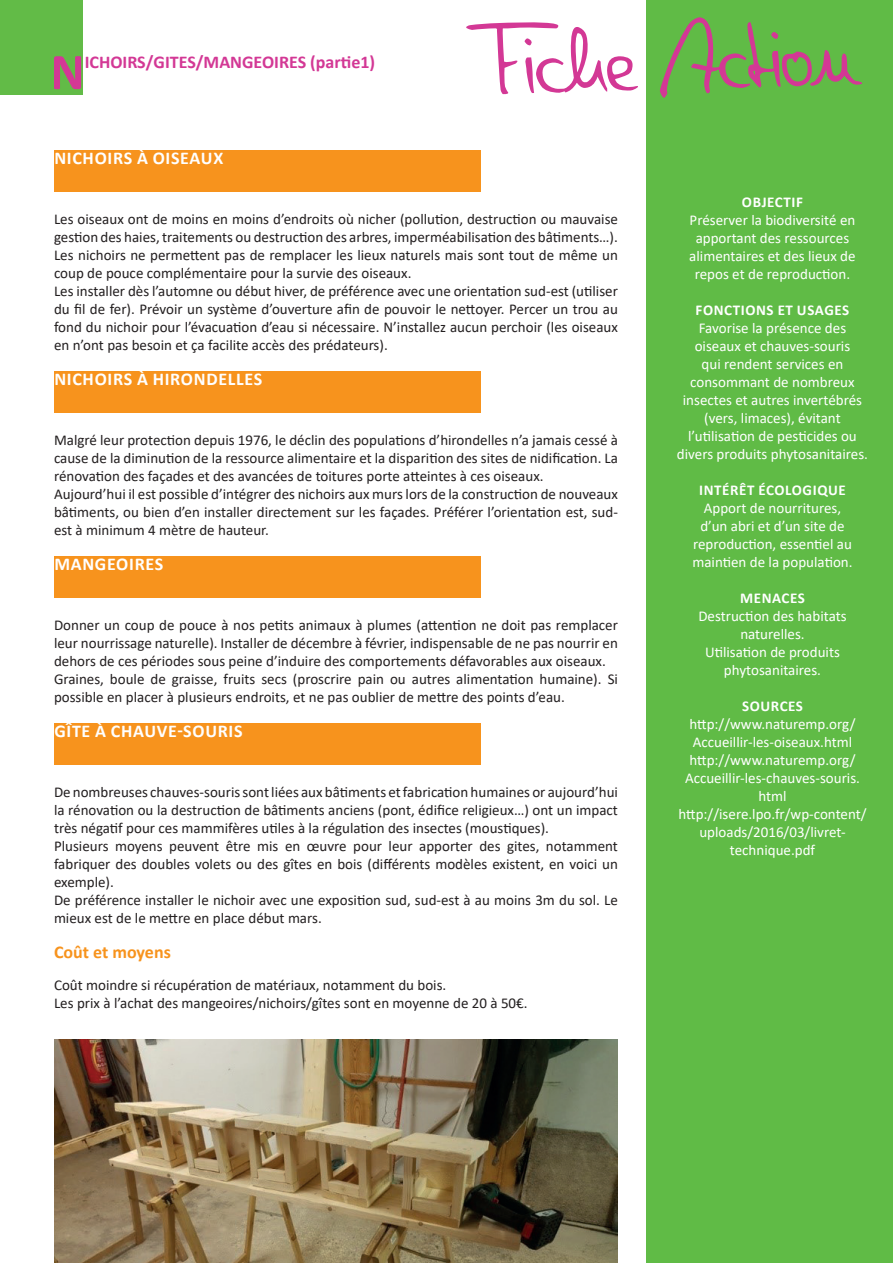
<style>
.page{position:relative;width:893px;height:1263px;background:#fff}
.page>*{position:absolute;margin:0;border:0;box-sizing:border-box;transform-origin:0 0}
.t1{font:101.7px "Denise";color:#d33895}
.t2{font:700 52.05px "Calibri";color:#d33895}
.t3{font:700 18px "Calibri";letter-spacing:.04em;color:#fff}
.t4{font:700 18px "Calibri";color:#d33895}
.t5{font:700 18px "Calibri";color:#f7931d}
.t6{font:15px/18px "Calibri";color:#231f20}
.t7{font:15px/18px "Calibri";color:#fff;text-align:center}
.t8{font:700 15px "Calibri";letter-spacing:.04em;color:#fff}
</style>
<div class="page">
<div style="left:0;top:0;width:82px;height:95px;background:#62bb47"></div>
<div style="left:646px;top:0;width:247px;height:1263px;background:#60bb46"></div>
<div style="left:54px;top:151px;width:426px;height:41px;background:#f7931d"></div>
<div style="left:54px;top:371px;width:426px;height:42px;background:#f7931d"></div>
<div style="left:54px;top:556px;width:426px;height:41px;background:#f7931d"></div>
<div style="left:54px;top:723px;width:426px;height:41px;background:#f7931d"></div>
<img style="left:54px;top:1040px;width:563px;height:223px">
<h2 class="t2" style="left:50px;top:35px;width:36px">N</h2>
<p class="t4" style="left:85px;top:49px;width:292px">ICHOIRS/GITES/MANGEOIRES (partie1)</p>
<p class="t3" style="left:54px;top:145px;width:170px">NICHOIRS À OISEAUX</p>
<h1 class="t1" style="left:468px;top:6px;width:391px;rotate:-1deg">Fiche Action</h1>
<p class="t6" style="left:54px;top:210px;width:565px">Les oiseaux ont de moins en moins d’endroits où nicher (pollution, destruction ou mauvaise gestion des haies, traitements ou destruction des arbres, imperméabilisation des bâtiments…).<br>Les nichoirs ne permettent pas de remplacer les lieux naturels mais sont tout de même un coup de pouce complémentaire pour la survie des oiseaux.<br>Les installer dès l’automne ou début hiver, de préférence avec une orientation sud-est (utiliser du fil de fer). Prévoir un système d’ouverture afin de pouvoir le nettoyer. Percer un trou au fond du nichoir pour l’évacuation d’eau si nécessaire. N’installez aucun perchoir (les oiseaux en n’ont pas besoin et ça facilite accès des prédateurs).</p>
<p class="t3" style="left:54px;top:366px;width:210px">NICHOIRS À HIRONDELLES</p>
<p class="t6" style="left:54px;top:431px;width:565px">Malgré leur protection depuis 1976, le déclin des populations d’hirondelles n’a jamais cessé à cause de la diminution de la ressource alimentaire et la disparition des sites de nidification. La rénovation des façades et des avancées de toitures porte atteintes à ces oiseaux.<br>Aujourd’hui il est possible d’intégrer des nichoirs aux murs lors de la construction de nouveaux bâtiments, ou bien d’en installer directement sur les façades. Préférer l’orientation est, sud&shy;est à minimum 4 mètre de hauteur.</p>
<p class="t3" style="left:54px;top:551px;width:110px">MANGEOIRES</p>
<p class="t6" style="left:54px;top:616px;width:565px">Donner un coup de pouce à nos petits animaux à plumes (attention ne doit pas remplacer leur nourrissage naturelle). Installer de décembre à février, indispensable de ne pas nourrir en dehors de ces périodes sous peine d’induire des comportements défavorables aux oiseaux.<br>Graines, boule de graisse, fruits secs (proscrire pain ou autres alimentation humaine). Si possible en placer à plusieurs endroits, et ne pas oublier de mettre des points d’eau.</p>
<p class="t3" style="left:54px;top:718px;width:190px">GÎTE À CHAUVE-SOURIS</p>
<p class="t6" style="left:54px;top:782px;width:565px">De nombreuses chauves-souris sont liées aux bâtiments et fabrication humaines or aujourd’hui la rénovation ou la destruction de bâtiments anciens (pont, édifice religieux…) ont un impact très négatif pour ces mammifères utiles à la régulation des insectes (moustiques).<br>Plusieurs moyens peuvent être mis en œuvre pour leur apporter des gites, notamment fabriquer des doubles volets ou des gîtes en bois (différents modèles existent, en voici un exemple).<br>De préférence installer le nichoir avec une exposition sud, sud-est à au moins 3m du sol. Le mieux est de le mettre en place début mars.</p>
<p class="t5" style="left:54px;top:939px;width:118px">Coût et moyens</p>
<p class="t6" style="left:54px;top:976px;width:475px">Coût moindre si récupération de matériaux, notamment du bois.<br>Les prix à l’achat des mangeoires/nichoirs/gîtes sont en moyenne de 20 à 50€.</p>
<p class="t8" style="left:742px;top:191px;width:63px">OBJECTIF</p>
<p class="t7" style="left:689px;top:210px;width:168px">Préserver la biodiversité en apportant des ressources alimentaires et des lieux de repos et de reproduction.</p>
<p class="t8" style="left:696px;top:299px;width:155px">FONCTIONS ET USAGES</p>
<p class="t7" style="left:677px;top:318px;width:193px">Favorise la présence des oiseaux et chauves-souris<br>qui rendent services en consommant de nombreux insectes et autres invertébrés (vers, limaces), évitant l’utilisation de pesticides ou divers produits phytosanitaires.</p>
<p class="t8" style="left:699px;top:479px;width:148px">INTÉRÊT ÉCOLOGIQUE</p>
<p class="t7" style="left:692px;top:498px;width:162px">Apport de nourritures, d’un abri et d’un site de reproduction, essentiel au maintien de la population.</p>
<p class="t8" style="left:740px;top:587px;width:66px">MENACES</p>
<p class="t7" style="left:698px;top:606px;width:150px">Destruction des habitats naturelles.<br>Utilisation de produits phytosanitaires.</p>
<p class="t8" style="left:742px;top:695px;width:63px">SOURCES</p>
<p class="t7" style="left:678px;top:714px;width:190px">http://www.naturemp.org/<br>Accueillir-les-oiseaux.html http://www.naturemp.org/<br>Accueillir-les-chauves-souris. html http://isere.lpo.fr/wp-content/ uploads/2016/03/livret&shy;technique.pdf</p>
</div>
